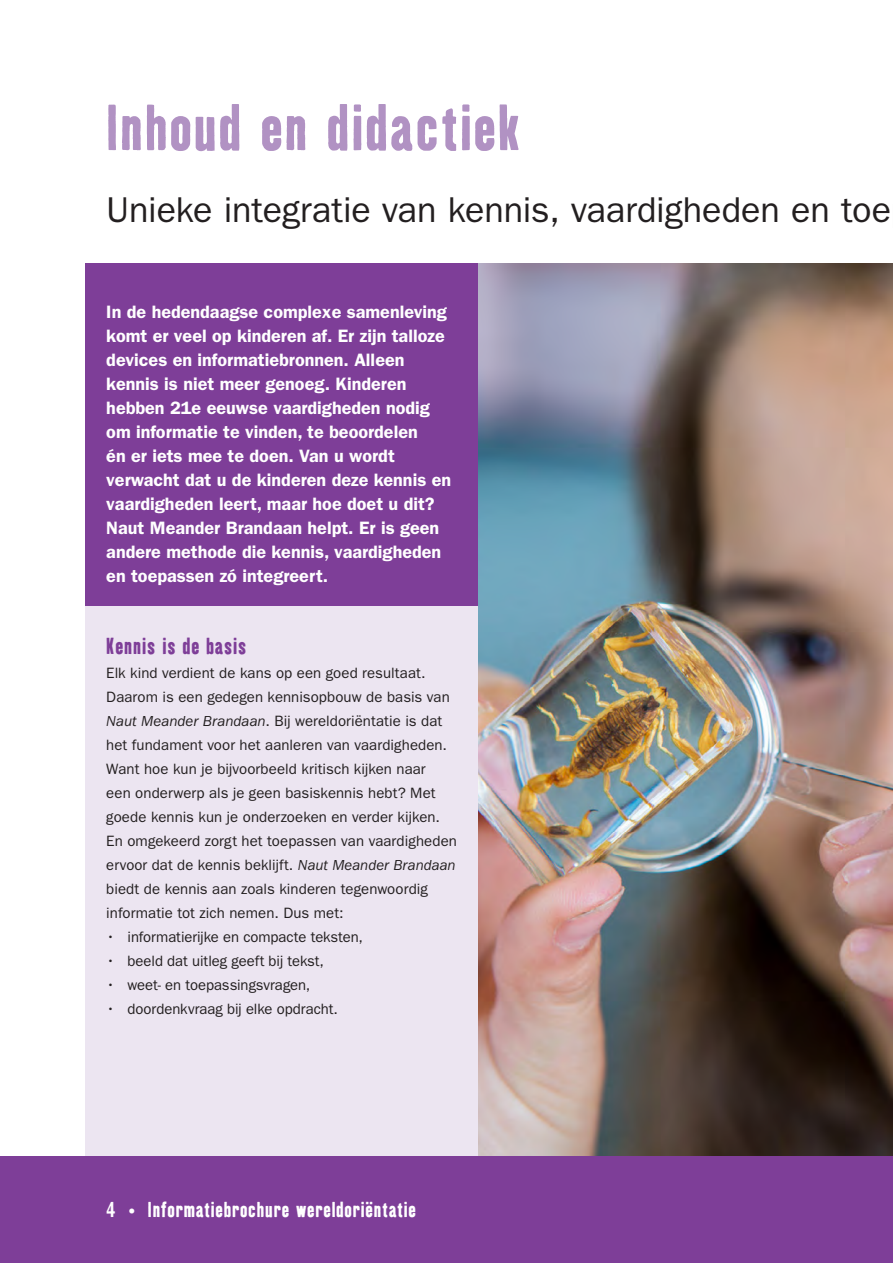
<style>
.page{position:relative;width:893px;height:1263px;background:#fff}
.page>*{position:absolute;margin:0;border:0;box-sizing:border-box;transform-origin:0 0}
.t1{font:63px "Kipp OT No One";letter-spacing:.045em;color:#b192c3}
.t2{font:36px "ITC Franklin Gothic Std";letter-spacing:-.005em;color:#231f20}
.t3{font:22.5px "Kipp OT No One";letter-spacing:.04em;color:#7e3e98}
.t4{font:21px "Kipp OT No One";letter-spacing:.05em;color:#fff}
.t5{font:600 18px/24px "ITC Franklin Gothic Std";color:#fff}
.t6{font:15px/24px "ITC Franklin Gothic Std";letter-spacing:.005em;color:#231f20}
.s1{font-style:italic}
</style>
<div class="page">
<div style="left:85px;top:264px;width:808px;height:897px;background:#ece5f1"></div>
<div style="left:85px;top:264px;width:393px;height:342px;background:#7e3e98"></div>
<img style="left:478px;top:264px;width:415px;height:893px">
<div style="left:0;top:1157px;width:893px;height:106px;background:#7e3e98"></div>
<h1 class="t1" style="left:106px;top:89px;width:416px">lnhoud en didactiek</h1>
<h2 class="t2" style="left:106px;top:189px;width:786px">Unieke integratie van kennis, vaardigheden en toe</h2>
<p class="t5" style="left:106px;top:300px;width:346px">In de hedendaagse complexe samenleving komt er veel op kinderen af. Er zijn talloze devices en informatiebronnen. Alleen kennis is niet meer genoeg. Kinderen hebben 21e eeuwse vaardigheden nodig om informatie te vinden, te beoordelen<br>én er iets mee te doen. Van u wordt verwacht dat u de kinderen deze kennis en vaardigheden leert, maar hoe doet u dit?<br>Naut Meander Brandaan helpt. Er is geen andere methode die kennis, vaardigheden en toepassen zó integreert.</p>
<h3 class="t3" style="left:106px;top:632px;width:142px">Kennis is de basis</h3>
<p class="t6" style="left:106px;top:661px;width:352px">Elk kind verdient de kans op een goed resultaat.<br>Daarom is een gedegen kennisopbouw de basis van <span class="s1">Naut Meander Brandaan</span>. Bij wereldoriëntatie is dat het fundament voor het aanleren van vaardigheden.<br>Want hoe kun je bijvoorbeeld kritisch kijken naar<br>een onderwerp als je geen basiskennis hebt? Met goede kennis kun je onderzoeken en verder kijken.<br>En omgekeerd zorgt het toepassen van vaardigheden ervoor dat de kennis beklijft. <span class="s1">Naut Meander Brandaan </span>biedt de kennis aan zoals kinderen tegenwoordig informatie tot zich nemen. Dus met:</p>
<p class="t6" style="left:106px;top:925px;width:258px">• informatierijke en compacte teksten,</p>
<p class="t6" style="left:106px;top:949px;width:219px">• beeld dat uitleg geeft bij tekst,</p>
<p class="t6" style="left:106px;top:973px;width:206px">• weet- en toepassingsvragen,</p>
<p class="t6" style="left:106px;top:997px;width:233px">• doordenkvraag bij elke opdracht.</p>
<h3 class="t4" style="left:106px;top:1196px;width:311px">4 • lnformatiebrochure wereldoriëntatie</h3>
</div>
